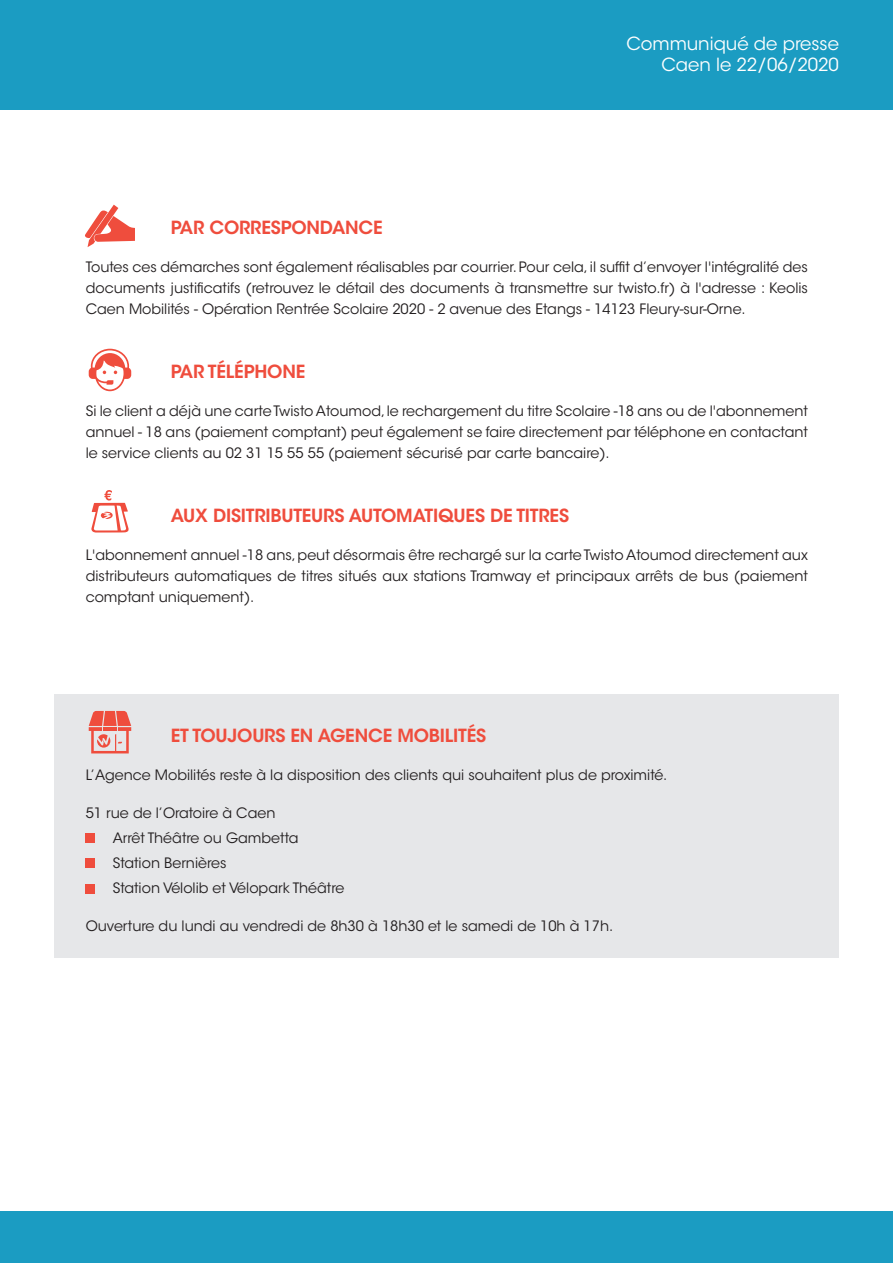
<style>
.page{position:relative;width:893px;height:1263px;background:#fff}
.page>*{position:absolute;margin:0;border:0;box-sizing:border-box;transform-origin:0 0}
.t1{font:600 18px "ITC Avant Garde Std";letter-spacing:-.01em;color:#ef4d3d}
.t2{font:18px/21.6px "ITC Avant Garde Std";color:#fff;text-align:right}
.t3{font:14.25px/21px "ITC Avant Garde Std";color:#231f20;text-align:justify}
</style>
<div class="page">
<div style="left:54px;top:694px;width:785px;height:264px;background:#e6e7e9"></div>
<div style="left:86px;top:833px;width:9px;height:10px;background:#ef4d3d"></div>
<div style="left:86px;top:859px;width:9px;height:9px;background:#ef4d3d"></div>
<div style="left:86px;top:884px;width:9px;height:9px;background:#ef4d3d"></div>
<div style="left:0;top:0;width:893px;height:109px;background:#1b9cc2"></div>
<div style="left:0;top:1212px;width:893px;height:51px;background:#1b9cc2"></div>
<svg style="left:91px;top:490px;width:38px;height:42px"></svg>
<svg style="left:89px;top:349px;width:42px;height:42px"></svg>
<svg style="left:89px;top:711px;width:42px;height:42px"></svg>
<svg style="left:85px;top:205px;width:50px;height:42px"></svg>
<p class="t2" style="left:626px;top:33px;width:214px">Communiqué de presse<br>Caen le 22/06/2020</p>
<p class="t1" style="left:171px;top:216px;width:214px">PAR CORRESPONDANCE</p>
<p class="t3" style="left:86px;top:257px;width:724px">Toutes ces démarches sont également réalisables par courrier. Pour cela, il suffit d’envoyer l'intégralité des documents justificatifs (retrouvez le détail des documents à transmettre sur twisto.fr) à l'adresse : Keolis Caen Mobilités - Opération Rentrée Scolaire 2020 - 2 avenue des Etangs - 14123 Fleury-sur-Orne.</p>
<p class="t1" style="left:171px;top:360px;width:136px">PAR TÉLÉPHONE</p>
<p class="t3" style="left:86px;top:400px;width:724px">Si le client a déjà une carte Twisto Atoumod, le rechargement du titre Scolaire -18 ans ou de l'abonnement annuel - 18 ans (paiement comptant) peut également se faire directement par téléphone en contactant le service clients au 02 31 15 55 55 (paiement sécurisé par carte bancaire).</p>
<p class="t1" style="left:171px;top:504px;width:400px">AUX DISITRIBUTEURS AUTOMATIQUES DE TITRES</p>
<p class="t3" style="left:86px;top:544px;width:724px">L'abonnement annuel -18 ans, peut désormais être rechargé sur la carte Twisto Atoumod directement aux distributeurs automatiques de titres situés aux stations Tramway et principaux arrêts de bus (paiement comptant uniquement).</p>
<p class="t1" style="left:171px;top:724px;width:317px">ET TOUJOURS EN AGENCE MOBILITÉS</p>
<p class="t3" style="left:86px;top:764px;width:583px">L’Agence Mobilités reste à la disposition des clients qui souhaitent plus de proximité.</p>
<p class="t3" style="left:113px;top:800px;width:233px;line-height:25.2px;text-align:left;text-indent:-27px">51 rue de l’Oratoire à Caen<br>Arrêt Théâtre ou Gambetta<br>Station Bernières<br>Station Vélolib et Vélopark Théâtre</p>
<p class="t3" style="left:86px;top:916px;width:529px">Ouverture du lundi au vendredi de 8h30 à 18h30 et le samedi de 10h à 17h.</p>
</div>
